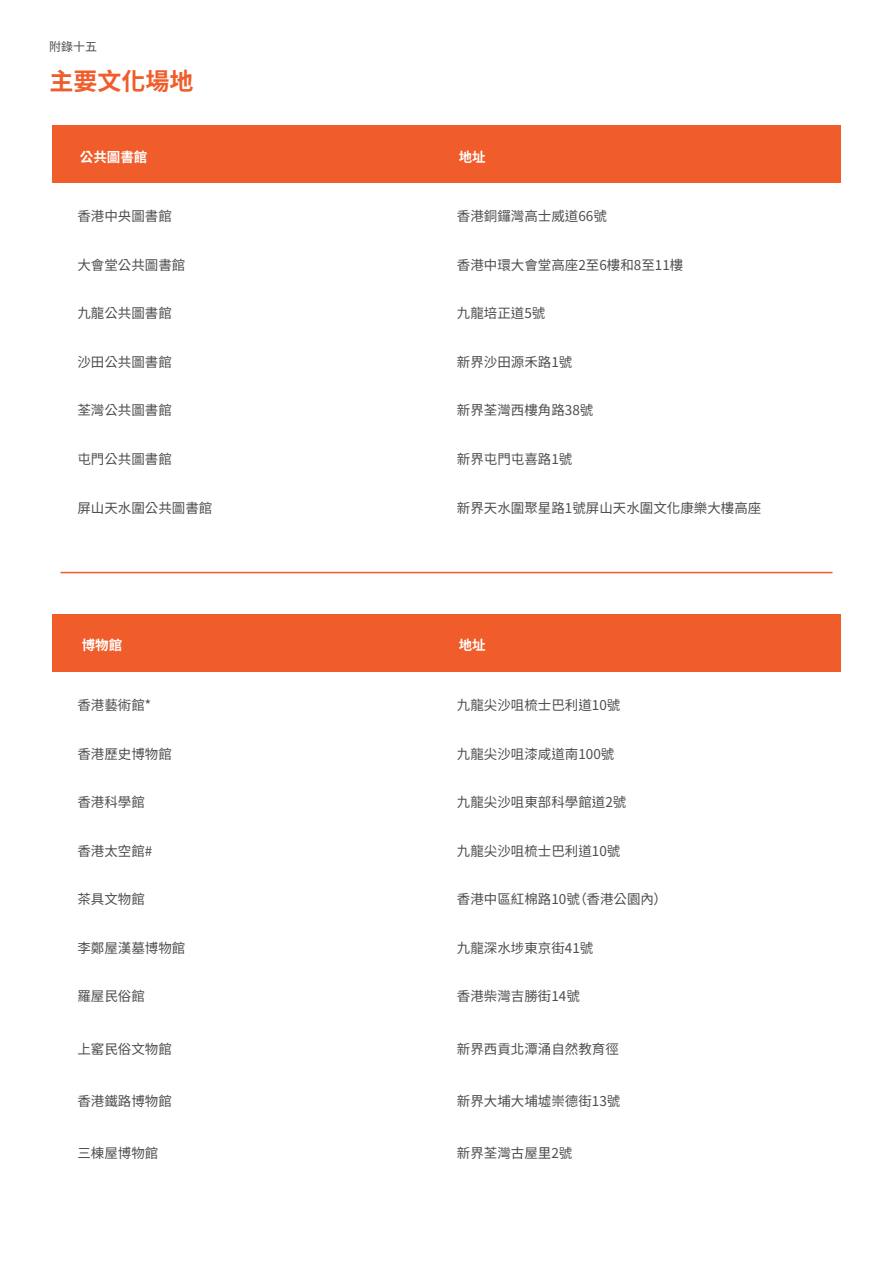
<style>
.page{position:relative;width:893px;height:1263px;background:#fff}
.page>*{position:absolute;margin:0;border:0;box-sizing:border-box;transform-origin:0 0}
.t1{font:700 24px "Noto Sans CJKTC";color:#f05c2a}
.t2{font:13.5px "Noto Sans CJKTC Regular";color:#4d4d4d}
.t3{font:700 13.5px "Noto Sans CJKTC";color:#fff}
.t4{font:12px "Noto Sans CJKTC Regular";color:#4d4d4d}
</style>
<div class="page">
<div style="left:52px;top:125px;width:788px;height:57px;background:#f05c2a"></div>
<hr style="left:60px;top:572px;width:772px;height:1px;background:#f05c2a">
<div style="left:52px;top:614px;width:788px;height:57px;background:#f05c2a"></div>
<p class="t4" style="left:49px;top:40px;width:49px">附錄十五</p>
<h1 class="t1" style="left:50px;top:68px;width:145px">主要文化場地</h1>
<p class="t3" style="left:80px;top:149px;width:69px">公共圖書館</p>
<p class="t3" style="left:459px;top:149px;width:28px">地址</p>
<p class="t2" style="left:77px;top:209px;width:96px">香港中央圖書館</p>
<p class="t2" style="left:457px;top:209px;width:151px">香港銅鑼灣高士威道66號</p>
<p class="t2" style="left:77px;top:257px;width:109px">大會堂公共圖書館</p>
<p class="t2" style="left:457px;top:257px;width:228px">香港中環大會堂高座2至6樓和8至11樓</p>
<p class="t2" style="left:77px;top:306px;width:96px">九龍公共圖書館</p>
<p class="t2" style="left:457px;top:306px;width:90px">九龍培正道5號</p>
<p class="t2" style="left:77px;top:354px;width:96px">沙田公共圖書館</p>
<p class="t2" style="left:457px;top:354px;width:117px">新界沙田源禾路1號</p>
<p class="t2" style="left:77px;top:403px;width:96px">荃灣公共圖書館</p>
<p class="t2" style="left:457px;top:403px;width:138px">新界荃灣西樓角路38號</p>
<p class="t2" style="left:77px;top:451px;width:96px">屯門公共圖書館</p>
<p class="t2" style="left:457px;top:451px;width:117px">新界屯門屯喜路1號</p>
<p class="t2" style="left:77px;top:500px;width:136px">屏山天水圍公共圖書館</p>
<p class="t2" style="left:457px;top:500px;width:306px">新界天水圍聚星路1號屏山天水圍文化康樂大樓高座</p>
<p class="t3" style="left:82px;top:638px;width:42px">博物館</p>
<p class="t3" style="left:459px;top:638px;width:28px">地址</p>
<p class="t2" style="left:77px;top:697px;width:75px">香港藝術館*</p>
<p class="t2" style="left:457px;top:697px;width:165px">九龍尖沙咀梳士巴利道10號</p>
<p class="t2" style="left:77px;top:746px;width:96px">香港歷史博物館</p>
<p class="t2" style="left:457px;top:746px;width:159px">九龍尖沙咀漆咸道南100號</p>
<p class="t2" style="left:77px;top:795px;width:69px">香港科學館</p>
<p class="t2" style="left:457px;top:795px;width:171px">九龍尖沙咀東部科學館道2號</p>
<p class="t2" style="left:77px;top:843px;width:76px">香港太空館#</p>
<p class="t2" style="left:457px;top:843px;width:165px">九龍尖沙咀梳士巴利道10號</p>
<p class="t2" style="left:77px;top:892px;width:69px">茶具文物館</p>
<p class="t2" style="left:457px;top:892px;width:212px">香港中區紅棉路10號（香港公園內）</p>
<p class="t2" style="left:77px;top:940px;width:109px">李鄭屋漢墓博物館</p>
<p class="t2" style="left:457px;top:940px;width:138px">九龍深水埗東京街41號</p>
<p class="t2" style="left:77px;top:989px;width:69px">羅屋民俗館</p>
<p class="t2" style="left:457px;top:989px;width:124px">香港柴灣吉勝街14號</p>
<p class="t2" style="left:77px;top:1041px;width:96px">上窰民俗文物館</p>
<p class="t2" style="left:457px;top:1041px;width:163px">新界西貢北潭涌自然教育徑</p>
<p class="t2" style="left:77px;top:1093px;width:96px">香港鐵路博物館</p>
<p class="t2" style="left:457px;top:1093px;width:165px">新界大埔大埔墟崇德街13號</p>
<p class="t2" style="left:77px;top:1145px;width:82px">三棟屋博物館</p>
<p class="t2" style="left:457px;top:1145px;width:117px">新界荃灣古屋里2號</p>
</div>
